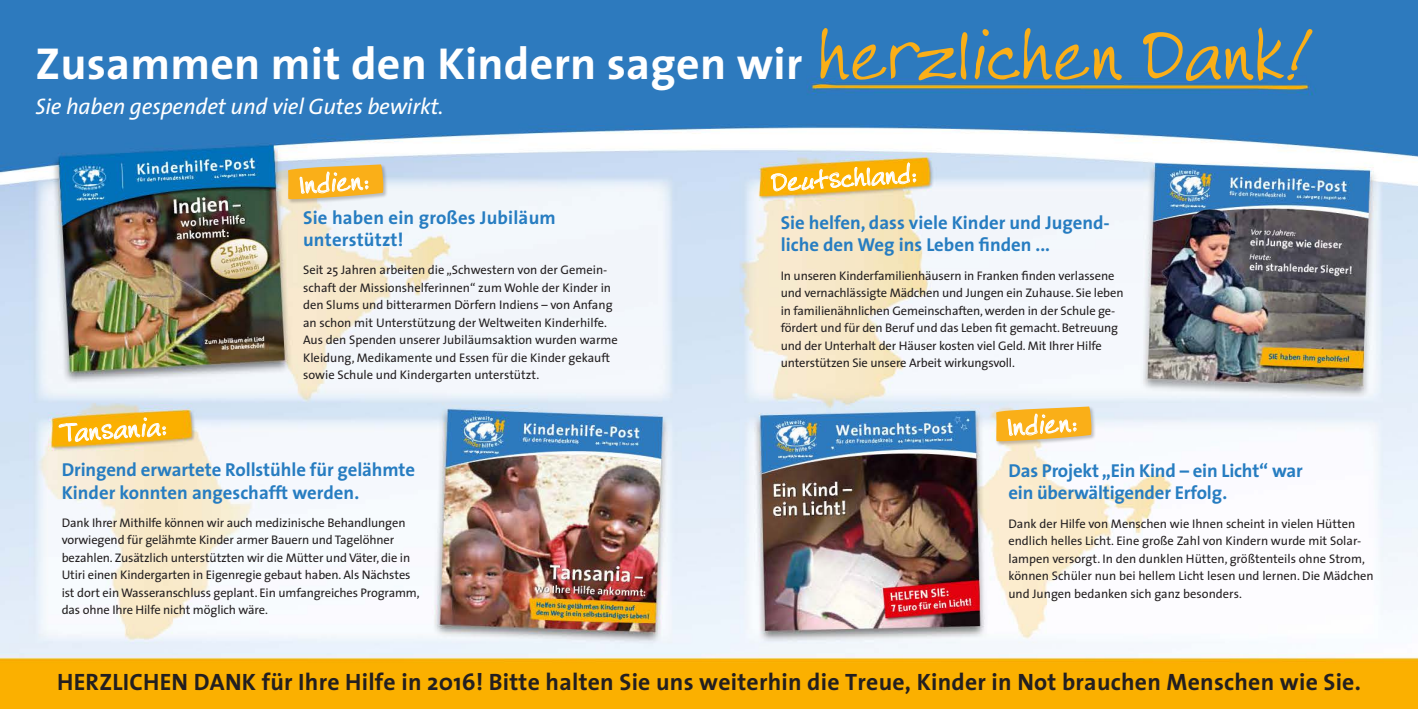
<style>
.page{position:relative;width:1418px;height:709px;background:#fff}
.page>*{position:absolute;margin:0;border:0;box-sizing:border-box;transform-origin:0 0}
.t1{font:700 45px "The Sans";letter-spacing:.005em;color:#fff}
.t2{font:30.38px "Twenty";color:#fff}
.t3{font:700 23.75px "The Sans";letter-spacing:.01em;color:#231f20}
.t4{font:italic 22.5px "The Sans";letter-spacing:-.01em;color:#fff}
.t5{font:700 18.75px/22.5px "The Sans";color:#277dc1}
.t6{font:12.5px/17.5px "The Sans";letter-spacing:-.01em;color:#231f20}
.s1{font-family:"Twenty";font-weight:400;font-size:83.75px;color:#faaf18}
</style>
<div class="page">
<img style="left:0;top:0;width:1417px;height:709px">
<div style="left:287px;top:164px;width:101px;height:40px;background:#231f20;opacity:.26"></div>
<svg style="left:288px;top:164px;width:96px;height:38px;background:#f0bf5a"></svg>
<div style="left:995px;top:406px;width:101px;height:40px;background:#231f20;opacity:.26"></div>
<svg style="left:996px;top:406px;width:96px;height:38px;background:#f3c15b"></svg>
<svg style="left:58px;top:415px;width:108px;height:42px;background:#f6c961"></svg>
<svg style="left:770px;top:161px;width:146px;height:41px;background:#f4c75c"></svg>
<p class="t1" style="left:35px;top:26px;width:1278px">Zusammen mit den Kindern sagen wir <span class="s1">herzlichen Dank!</span></p>
<p class="t4" style="left:35px;top:88px;width:409px">Sie haben gespendet und viel Gutes bewirkt.</p>
<p class="t2" style="left:297px;top:163px;width:71px;rotate:-4deg">Indien:</p>
<p class="t2" style="left:61px;top:411px;width:105px;rotate:-4deg">Tansania:</p>
<p class="t5" style="left:303px;top:206px;width:254px">Sie haben ein großes Jubiläum unterstützt!</p>
<p class="t6" style="left:303px;top:261px;width:316px">Seit 25 Jahren arbeiten die „Schwestern von der Gemein&shy;schaft der Missionshelferinnen“ zum Wohle der Kinder in den Slums und bitterarmen Dörfern Indiens – von Anfang an schon mit Unterstützung der Weltweiten Kinderhilfe.<br>Aus den Spenden unserer Jubiläumsaktion wurden warme Kleidung, Medikamente und Essen für die Kinder gekauft sowie Schule und Kindergarten unterstützt.</p>
<p class="t5" style="left:62px;top:458px;width:355px">Dringend erwartete Rollstühle für gelähmte<br>Kinder konnten angeschafft werden.</p>
<p class="t6" style="left:62px;top:513px;width:359px">Dank Ihrer Mithilfe können wir auch medizinische Behandlungen vorwiegend für gelähmte Kinder armer Bauern und Tagelöhner bezahlen. Zusätzlich unterstützten wir die Mütter und Väter, die in Utiri einen Kindergarten in Eigenregie gebaut haben. Als Nächstes ist dort ein Wasseranschluss geplant. Ein umfangreiches Programm, das ohne Ihre Hilfe nicht möglich wäre.</p>
<p class="t2" style="left:768px;top:161px;width:148px;rotate:-4deg">Deutschland:</p>
<p class="t5" style="left:780px;top:211px;width:329px">Sie helfen, dass viele Kinder und Jugend&shy;liche den Weg ins Leben finden ...</p>
<p class="t6" style="left:780px;top:266px;width:344px">In unseren Kinderfamilienhäusern in Franken finden verlassene und vernachlässigte Mädchen und Jungen ein Zuhause. Sie leben in familienähnlichen Gemeinschaften, werden in der Schule ge&shy;fördert und für den Beruf und das Leben fit gemacht. Betreuung und der Unterhalt der Häuser kosten viel Geld. Mit Ihrer Hilfe unterstützen Sie unsere Arbeit wirkungsvoll.</p>
<p class="t2" style="left:1005px;top:405px;width:71px;rotate:-4deg">Indien:</p>
<p class="t5" style="left:1008px;top:459px;width:296px">Das Projekt „Ein Kind – ein Licht“ war ein überwältigender Erfolg.</p>
<p class="t6" style="left:1008px;top:514px;width:367px">Dank der Hilfe von Menschen wie Ihnen scheint in vielen Hütten endlich helles Licht. Eine große Zahl von Kindern wurde mit Solar&shy;lampen versorgt. In den dunklen Hütten, größtenteils ohne Strom, können Schüler nun bei hellem Licht lesen und lernen. Die Mädchen und Jungen bedanken sich ganz besonders.</p>
<p class="t3" style="left:57px;top:662px;width:1305px">HERZLICHEN DANK für Ihre Hilfe in 2016! Bitte halten Sie uns weiterhin die Treue, Kinder in Not brauchen Menschen wie Sie.</p>
</div>
